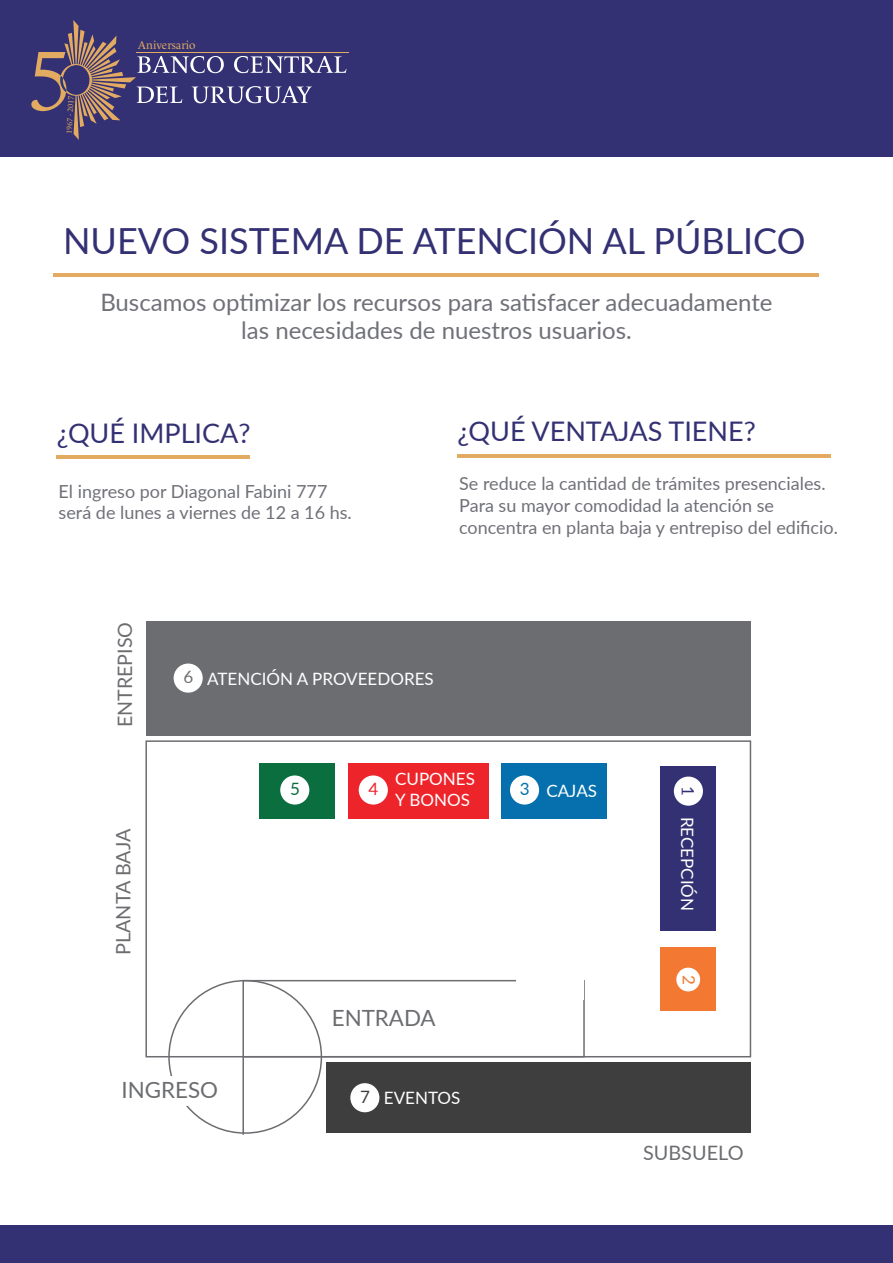
<style>
.page{position:relative;width:893px;height:1263px;background:#fff}
.page>*{position:absolute;margin:0;border:0;box-sizing:border-box;transform-origin:0 0}
.t1{font:36px "Lato";color:#333173}
.t2{font:27px "Lato";color:#333173}
.t3{font:24px/28.8px "Lato";color:#707178;text-align:center}
.t4{font:22.35px "Lato";color:#6c6d70}
.t5{font:19.8px "Lato";color:#6c6d70}
.t6{font:18px/21.6px "Lato";color:#707178}
.t7{font:16.95px/20.4px "Lato";color:#fff}
.t8{font:16.95px "Lato";color:#333173}
.t9{font:16.95px "Lato";color:#0a6e3f}
.t10{font:16.95px "Lato";color:#ee242b}
.t11{font:16.95px "Lato";color:#f37831}
.t12{font:11.4px "Le Monde Livre Std";color:#e3aa61}
.t13{font:7.65px "Le Monde Livre Std";color:#e3aa61}
.s1{color:#6c6d70}
.s2{color:#0570ad}
.s3{color:#3e3e3f}
</style>
<div class="page">
<div style="left:0;top:0;width:893px;height:156px;background:#333173"></div>
<div style="left:0;top:1225px;width:893px;height:38px;background:#333173"></div>
<div style="left:661px;top:766px;width:55px;height:164px;background:#333173"></div>
<div style="left:145px;top:740px;width:606px;height:317px;border:2px solid #6c6d70"></div>
<div style="left:146px;top:621px;width:604px;height:114px;background:#6c6d70"></div>
<div style="left:326px;top:1062px;width:424px;height:71px;background:#3e3e3f"></div>
<div style="left:242px;top:980px;width:343px;height:77px;border:2px solid #6c6d70"></div>
<div style="left:674px;top:776px;width:29px;height:30px;background:#fff;border-radius:50%"></div>
<div style="left:501px;top:764px;width:106px;height:55px;background:#0570ad"></div>
<div style="left:510px;top:775px;width:29px;height:29px;background:#fff;border-radius:50%"></div>
<div style="left:348px;top:764px;width:140px;height:55px;background:#ee242b"></div>
<div style="left:359px;top:775px;width:29px;height:29px;background:#fff;border-radius:50%"></div>
<div style="left:259px;top:764px;width:75px;height:55px;background:#0a6e3f"></div>
<div style="left:280px;top:775px;width:29px;height:29px;background:#fff;border-radius:50%"></div>
<div style="left:174px;top:663px;width:29px;height:30px;background:#fff;border-radius:50%"></div>
<div style="left:350px;top:1083px;width:29px;height:29px;background:#fff;border-radius:50%"></div>
<div style="left:661px;top:947px;width:55px;height:64px;background:#f37831"></div>
<div style="left:676px;top:968px;width:24px;height:23px;background:#fff;border-radius:50%"></div>
<div style="left:516px;top:973px;width:67px;height:26px;background:#fff"></div>
<hr style="left:242px;top:1057px;width:2px;height:78px;background:#6c6d70">
<svg style="left:31px;top:20px;width:315px;height:120px"></svg>
<hr style="left:136px;top:52px;width:212px;height:1px;background:#e3aa61">
<hr style="left:57px;top:456px;width:193px;height:3px;background:#e3aa61">
<hr style="left:53px;top:273px;width:766px;height:3px;background:#e3aa61">
<hr style="left:457px;top:454px;width:374px;height:3px;background:#e3aa61">
<p class="t13" style="left:65px;top:133px;width:39px;rotate:-87deg">1967 - 2017</p>
<p class="t12" style="left:138px;top:38px;width:59px">Aniversario</p>
<h1 class="t1" style="left:63px;top:215px;width:744px">NUEVO SISTEMA DE ATENCIÓN AL PÚBLICO</h1>
<h3 class="t3" style="left:100px;top:286px;width:674px">Buscamos optimizar los recursos para satisfacer adecuadamente las necesidades de nuestros usuarios.</h3>
<h2 class="t2" style="left:57px;top:413px;width:195px">¿QUÉ IMPLICA?</h2>
<p class="t6" style="left:59px;top:480px;width:295px">El ingreso por Diagonal Fabini 777 será de lunes a viernes de 12 a 16 hs.</p>
<h2 class="t2" style="left:457px;top:412px;width:300px">¿QUÉ VENTAJAS TIENE?</h2>
<p class="t6" style="left:459px;top:472px;width:380px">Se reduce la cantidad de trámites presenciales.<br>Para su mayor comodidad la atención se concentra en planta baja y entrepiso del edificio.</p>
<p class="t5" style="left:111px;top:727px;width:107px;rotate:-90deg">ENTREPISO</p>
<p class="t7" style="left:183px;top:668px;width:252px"><span class="s1">6</span> ATENCIÓN A PROVEEDORES</p>
<p class="t5" style="left:109px;top:955px;width:128px;rotate:-90deg">PLANTA BAJA</p>
<p class="t4" style="left:122px;top:1073px;width:98px">INGRESO</p>
<p class="t9" style="left:290px;top:777px;width:11px">5</p>
<p class="t10" style="left:368px;top:777px;width:11px">4</p>
<p class="t7" style="left:395px;top:768px;width:81px">CUPONES<br>Y BONOS</p>
<p class="t7" style="left:520px;top:780px;width:79px"><span class="s2">3</span> CAJAS</p>
<p class="t4" style="left:332px;top:1002px;width:105px">ENTRADA</p>
<p class="t7" style="left:360px;top:1087px;width:102px"><span class="s3">7</span> EVENTOS</p>
<p class="t8" style="left:700px;top:786px;width:11px;rotate:90deg">1</p>
<p class="t7" style="left:698px;top:817px;width:96px;rotate:90deg">RECEPCIÓN</p>
<p class="t11" style="left:701px;top:974px;width:11px;rotate:90deg">2</p>
<p class="t5" style="left:643px;top:1138px;width:102px">SUBSUELO</p>
</div>
